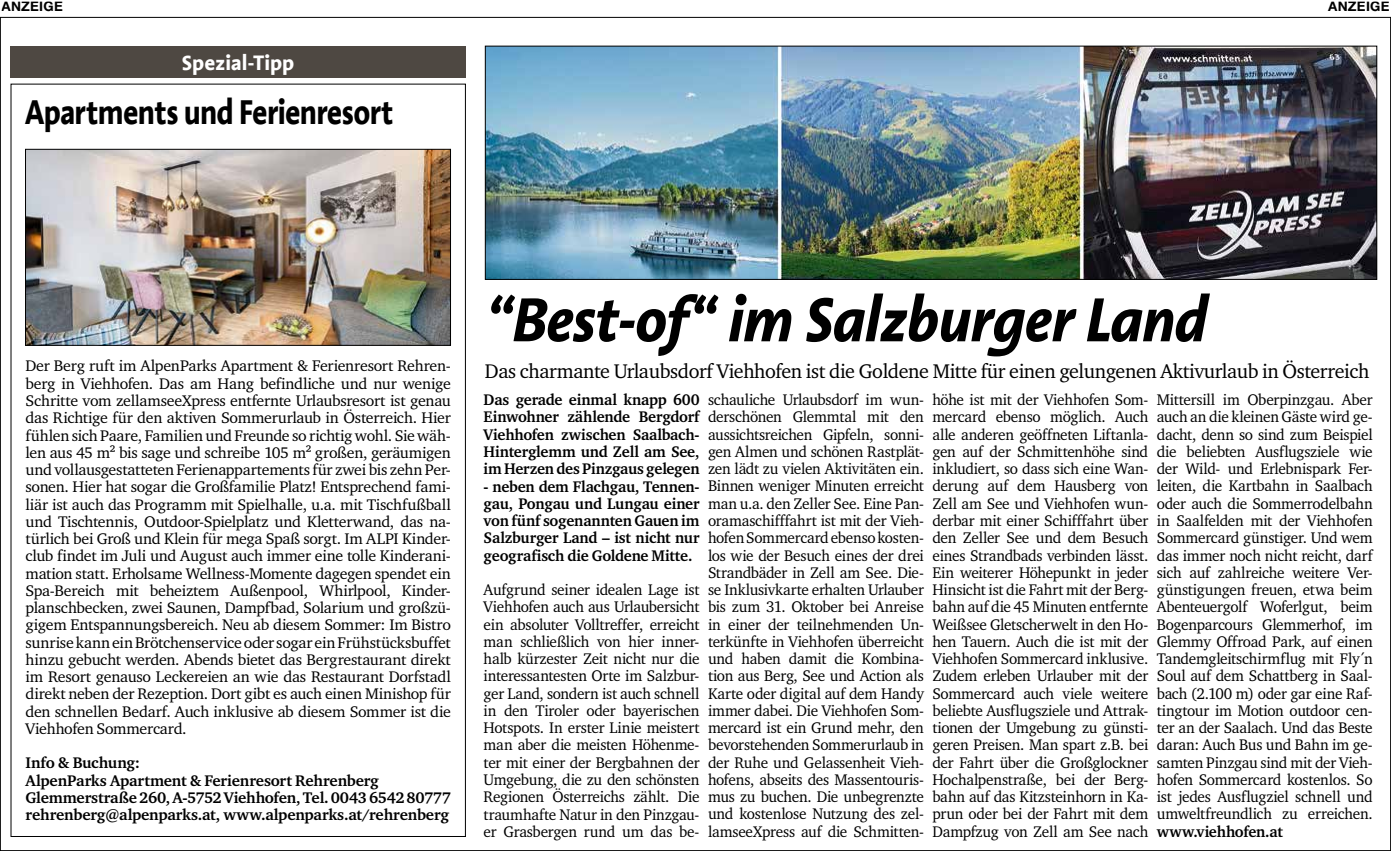
<style>
.page{position:relative;width:1391px;height:851px;background:#fff}
.page>*{position:absolute;margin:0;border:0;box-sizing:border-box;transform-origin:0 0}
.t1{font:italic 700 63px "Aroma No 2 LT Com";letter-spacing:-.01em;color:#000;scale:.94 1}
.t2{font:700 34.5px "Aroma No 2 LT Com";letter-spacing:-.02em;color:#000;scale:.86 1}
.t3{font:700 21px "Aroma No 2 LT Com";color:#fff}
.t4{font:20.25px "Charter ITC Pro";letter-spacing:-.02em;color:#000}
.t5{font:15.75px/17.2px "Charter ITC Pro";letter-spacing:-.015em;color:#000;text-align:justify}
.t6{font:700 15.75px/17.2px "Charter ITC Pro";letter-spacing:-.01em;color:#000;text-align:justify}
.t7{font:700 13.5px "Helvetica Neue LT Pro";letter-spacing:.02em;color:#000}
</style>
<div class="page">
<img style="left:487px;top:48px;width:888px;height:230px">
<div style="left:485px;top:46px;width:892px;height:234px;border:1px solid #000"></div>
<div style="left:11px;top:46px;width:455px;height:32px;background:#4e4842"></div>
<img style="left:27px;top:151px;width:422px;height:192px">
<div style="left:25px;top:149px;width:426px;height:196px;border:1px solid #000"></div>
<p class="t7" style="left:2px;top:-2px;width:63px">ANZEIGE</p>
<p class="t7" style="left:1328px;top:-2px;width:63px">ANZEIGE</p>
<h3 class="t3" style="left:182px;top:48px;width:114px">Spezial-Tipp</h3>
<h2 class="t2" style="left:26px;top:89px;width:429px">Apartments und Ferienresort</h2>
<p class="t5" style="left:26px;top:357px;width:427px">Der Berg ruft im AlpenParks Apartment &amp; Ferienresort Rehren&shy;berg in Viehhofen. Das am Hang befindliche und nur wenige Schritte vom zellamseeXpress entfernte Urlaubsresort ist genau das Richtige für den aktiven Sommerurlaub in Österreich. Hier fühlen sich Paare, Familien und Freunde so richtig wohl. Sie wäh&shy;len aus 45 m² bis sage und schreibe 105 m² großen, geräumigen und vollausgestatteten Ferienappartements für zwei bis zehn Per&shy;sonen. Hier hat sogar die Großfamilie Platz! Entsprechend fami&shy;liär ist auch das Programm mit Spielhalle, u.a. mit Tischfußball und Tischtennis, Outdoor-Spielplatz und Kletterwand, das na&shy;türlich bei Groß und Klein für mega Spaß sorgt. Im ALPI Kinder&shy;club findet im Juli und August auch immer eine tolle Kinderani&shy;mation statt. Erholsame Wellness-Momente dagegen spendet ein Spa-Bereich mit beheiztem Außenpool, Whirlpool, Kinder&shy;planschbecken, zwei Saunen, Dampfbad, Solarium und großzü&shy;gigem Entspannungsbereich. Neu ab diesem Sommer: Im Bistro sunrise kann ein Brötchenservice oder sogar ein Frühstücksbuffet hinzu gebucht werden. Abends bietet das Bergrestaurant direkt im Resort genauso Leckereien an wie das Restaurant Dorfstadl direkt neben der Rezeption. Dort gibt es auch einen Minishop für den schnellen Bedarf. Auch inklusive ab diesem Sommer ist die Viehhofen Sommercard.</p>
<p class="t6" style="left:26px;top:754px;width:427px;text-align:left">Info &amp; Buchung:<br>AlpenParks Apartment &amp; Ferienresort Rehrenberg Glemmerstraße 260, A-5752 Viehhofen, Tel. 0043 6542 80777 rehrenberg@alpenparks.at, www.alpenparks.at/rehrenberg</p>
<h1 class="t1" style="left:485px;top:278px;width:770px">“Best-of“ im Salzburger Land</h1>
<p class="t4" style="left:485px;top:358px;width:886px">Das charmante Urlaubsdorf Viehhofen ist die Goldene Mitte für einen gelungenen Aktivurlaub in Österreich</p>
<p class="t5" style="left:708px;top:391px;width:217px">schauliche Urlaubsdorf im wun&shy;derschönen Glemmtal mit den aussichtsreichen Gipfeln, sonni&shy;gen Almen und schönen Rastplät&shy;zen lädt zu vielen Aktivitäten ein.<br>Binnen weniger Minuten erreicht man u.a. den Zeller See. Eine Pan&shy;oramaschifffahrt ist mit der Vieh&shy;hofen Sommercard ebenso kosten&shy;los wie der Besuch eines der drei Strandbäder in Zell am See. Die&shy;se Inklusivkarte erhalten Urlauber bis zum 31. Oktober bei Anreise in einer der teilnehmenden Un&shy;terkünfte in Viehhofen überreicht und haben damit die Kombina&shy;tion aus Berg, See und Action als Karte oder digital auf dem Handy immer dabei. Die Viehhofen Som&shy;mercard ist ein Grund mehr, den bevorstehenden Sommerurlaub in der Ruhe und Gelassenheit Vieh&shy;hofens, abseits des Massentouris&shy;mus zu buchen. Die unbegrenzte und kostenlose Nutzung des zel&shy;lamseeXpress auf die Schmitten-</p>
<p class="t5" style="left:932px;top:391px;width:217px">höhe ist mit der Viehhofen Som&shy;mercard ebenso möglich. Auch alle anderen geöffneten Liftanla&shy;gen auf der Schmittenhöhe sind inkludiert, so dass sich eine Wan&shy;derung auf dem Hausberg von Zell am See und Viehhofen wun&shy;derbar mit einer Schifffahrt über den Zeller See und dem Besuch eines Strandbads verbinden lässt.<br>Ein weiterer Höhepunkt in jeder Hinsicht ist die Fahrt mit der Berg&shy;bahn auf die 45 Minuten entfernte Weißsee Gletscherwelt in den Ho&shy;hen Tauern. Auch die ist mit der Viehhofen Sommercard inklusive.<br>Zudem erleben Urlauber mit der Sommercard auch viele weitere beliebte Ausflugsziele und Attrak&shy;tionen der Umgebung zu günsti&shy;geren Preisen. Man spart z.B. bei der Fahrt über die Großglockner Hochalpenstraße, bei der Berg&shy;bahn auf das Kitzsteinhorn in Ka&shy;prun oder bei der Fahrt mit dem Dampfzug von Zell am See nach</p>
<p class="t5" style="left:1156px;top:391px;width:217px">Mittersill im Oberpinzgau. Aber auch an die kleinen Gäste wird ge&shy;dacht, denn so sind zum Beispiel die beliebten Ausflugsziele wie der Wild- und Erlebnispark Fer&shy;leiten, die Kartbahn in Saalbach oder auch die Sommerrodelbahn in Saalfelden mit der Viehhofen Sommercard günstiger. Und wem das immer noch nicht reicht, darf sich auf zahlreiche weitere Ver&shy;günstigungen freuen, etwa beim Abenteuergolf Woferlgut, beim Bogenparcours Glemmerhof, im Glemmy Offroad Park, auf einen Tandemgleitschirmflug mit Fly´n Soul auf dem Schattberg in Saal&shy;bach (2.100 m) oder gar eine Raf&shy;tingtour im Motion outdoor cen&shy;ter an der Saalach. Und das Beste daran: Auch Bus und Bahn im ge&shy;samten Pinzgau sind mit der Vieh&shy;hofen Sommercard kostenlos. So ist jedes Ausflugziel schnell und umweltfreundlich zu erreichen.</p>
<p class="t6" style="left:483px;top:391px;width:217px">Das gerade einmal knapp 600<br>Einwohner zählende Bergdorf Viehhofen zwischen Saalbach-Hinterglemm und Zell am See, im Herzen des Pinzgaus gelegen</p>
<p class="t6" style="left:483px;top:477px;width:217px">- neben dem Flachgau, Tennen&shy;gau, Pongau und Lungau einer von fünf sogenannten Gauen im Salzburger Land – ist nicht nur geografisch die Goldene Mitte.</p>
<p class="t5" style="left:483px;top:580px;width:217px">Aufgrund seiner idealen Lage ist Viehhofen auch aus Urlaubersicht ein absoluter Volltreffer, erreicht man schließlich von hier inner&shy;halb kürzester Zeit nicht nur die interessantesten Orte im Salzbur&shy;ger Land, sondern ist auch schnell in den Tiroler oder bayerischen Hotspots. In erster Linie meistert man aber die meisten Höhenme&shy;ter mit einer der Bergbahnen der Umgebung, die zu den schönsten Regionen Österreichs zählt. Die traumhafte Natur in den Pinzgau&shy;er Grasbergen rund um das be-</p>
<p class="t6" style="left:1156px;top:822px;width:127px">www.viehhofen.at</p>
</div>
